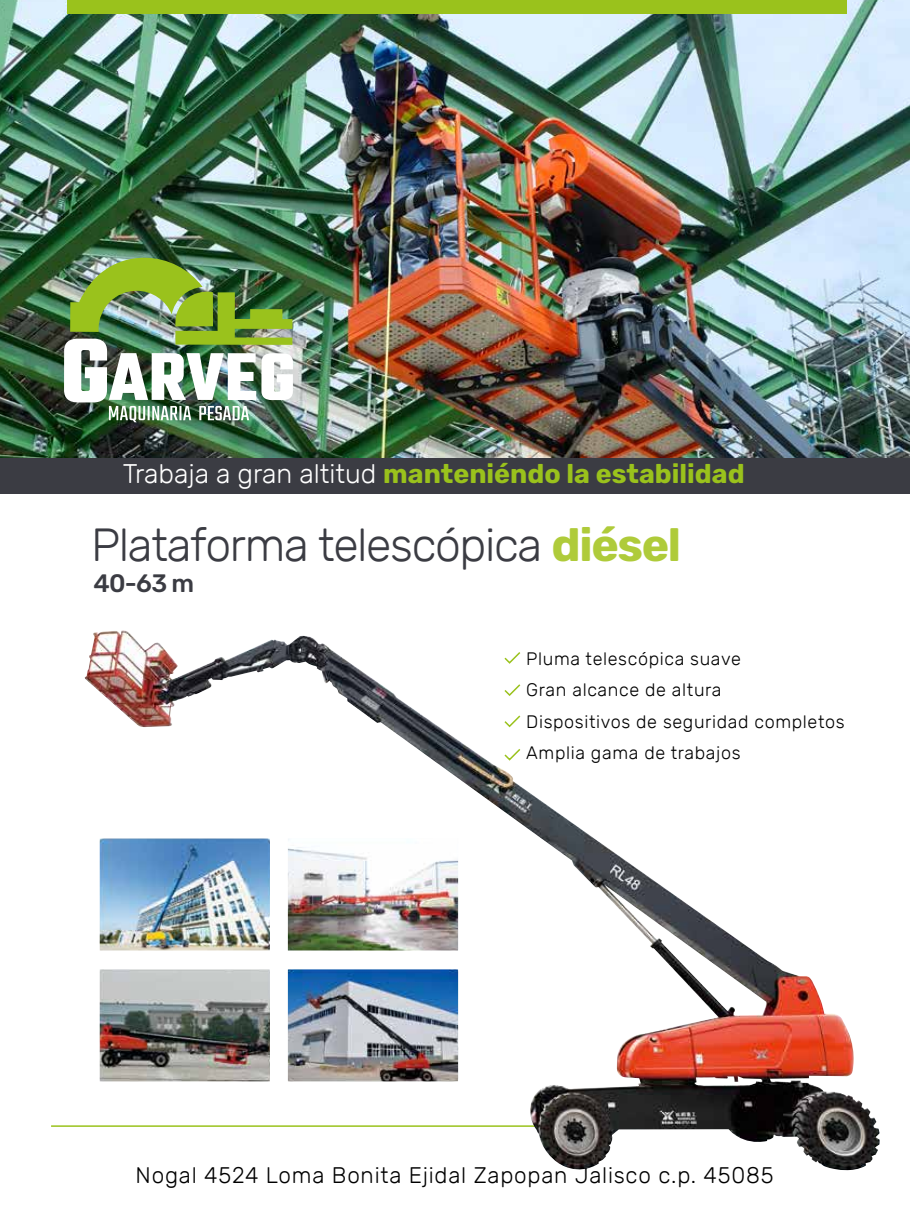
<style>
.page{position:relative;width:910px;height:1229px;background:#fff}
.page>*{position:absolute;margin:0;border:0;box-sizing:border-box;transform-origin:0 0}
.t1{font:300 46.2px "Rubik";letter-spacing:-.03em;color:#3b3c43}
.t2{font:700 26.85px "Rubik";color:#9ac21c}
.t3{font:500 25.2px "Rubik";color:#3b3c43}
.t4{font:300 22.5px "Rubik";letter-spacing:.035em;color:#000}
.t5{font:300 18px/31.5px "Rubik";letter-spacing:.035em;color:#000}
.s1{font-weight:300;color:#fff}
.s2{font-weight:700;color:#afcb3a}
</style>
<div class="page">
<hr style="left:51px;top:1125px;width:808px;height:2px;background:#9ac21c">
<div style="left:0;top:457px;width:910px;height:37px;background:#3b3c43"></div>
<img style="left:0;top:0;width:910px;height:457px">
<img style="left:64px;top:258px;width:229px;height:164px">
<div style="left:67px;top:0;width:779px;height:14px;background:#9ac21c"></div>
<img style="left:82px;top:630px;width:798px;height:541px">
<h2 class="t2" style="left:123px;top:458px;width:623px"><span class="s1">Trabaja a gran altitud</span> manteniéndo la estabilidad</h2>
<h1 class="t1" style="left:91px;top:519px;width:591px">Plataforma telescópica <span class="s2">diésel</span></h1>
<h3 class="t3" style="left:93px;top:568px;width:102px">40-63 m</h3>
<p class="t5" style="left:526px;top:643px;width:320px">Pluma telescópica suave<br>Gran alcance de altura<br>Dispositivos de seguridad completos<br>Amplia gama de trabajos</p>
<p class="t4" style="left:136px;top:1163px;width:639px">Nogal 4524 Loma Bonita Ejidal Zapopan Jalisco c.p. 45085</p>
</div>
